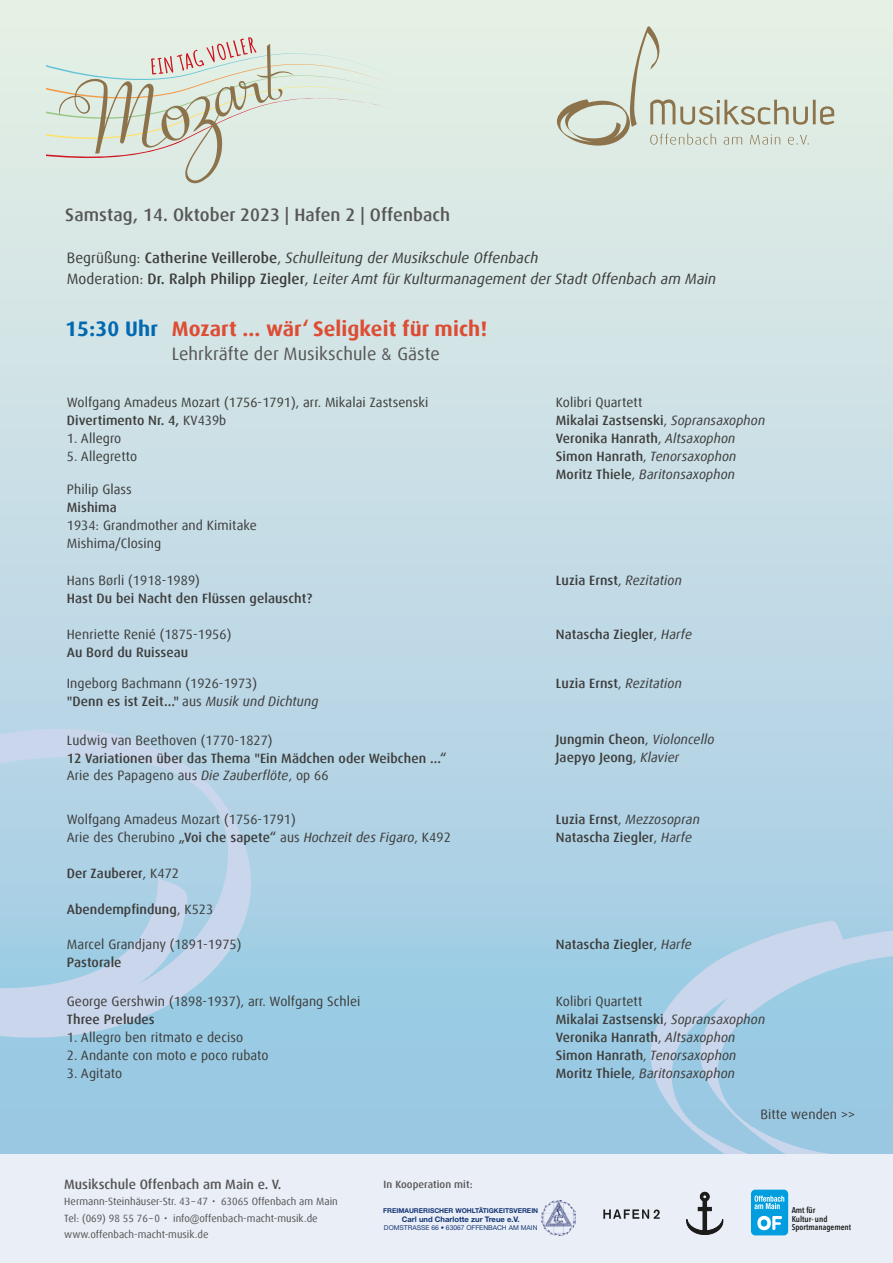
<style>
.page{position:relative;width:893px;height:1263px;background:#fff}
.page>*{position:absolute;margin:0;border:0;box-sizing:border-box;transform-origin:0 0}
.t1{font:700 21px "Dax Offc";letter-spacing:.005em;color:#dd4d33}
.t2{font:500 18px "Dax Offc";letter-spacing:.005em;color:#575656}
.t3{font:18px "Dax Offc";letter-spacing:.005em;color:#575656}
.t4{font:italic 15px/21px "Dax Offc";letter-spacing:.005em;color:#3d3d3c}
.t5{font:500 13.5px/18px "Dax Offc";letter-spacing:.005em;color:#3d3d3c}
.t6{font:13.5px/18px "Dax Offc";letter-spacing:.005em;color:#3d3d3c}
.t7{font:500 13.5px "Dax Offc";color:#575656}
.t8{font:10.5px/16.5px "Dax Offc";color:#575656}
.t9{font:500 10.5px "Dax Offc";letter-spacing:.005em;color:#575656}
.t10{font:600 condensed 8.4px/8.9px "Avenir Next LT Pro";color:#1c1c1b}
.t11{font:700 7.65px "Helvetica Neue LT Pro";color:#153674}
.t12{font:700 6.75px "Helvetica Neue LT Pro";color:#153674}
.t13{font:6.75px "Helvetica Neue LT Pro";color:#153674}
.s1{font-style:normal}
.s2{font-weight:500;font-style:normal}
.s3{color:#0069b1}
.s4{font-family:"Corporate S"}
.s5{font-weight:500}
.s6{font-weight:400}
.s7{font-weight:400;font-style:italic}
.s8{font-style:italic}
</style>
<div class="page">
<div style="left:0;top:0;width:893px;height:1263px;background:linear-gradient(to bottom,#eaf1e5,#8fc2e4)"></div>
<svg style="left:0;top:719px;width:253px;height:332px;background:#b3d1e6"></svg>
<svg style="left:633px;top:920px;width:260px;height:234px;background:#a6cde5"></svg>
<svg style="left:47px;top:37px;width:350px;height:146px;background:#dae2d7"></svg>
<div style="left:0;top:1154px;width:893px;height:109px;background:#e9eef7"></div>
<img style="left:542px;top:1201px;width:33px;height:34px">
<div style="left:751px;top:1189px;width:37px;height:46px;background:#009edf;border-radius:4px"></div>
<svg style="left:757px;top:1216px;width:25px;height:14px"></svg>
<svg style="left:754px;top:1195px;width:30px;height:14px"></svg>
<svg style="left:686px;top:1192px;width:37px;height:43px"></svg>
<svg style="left:603px;top:1209px;width:57px;height:10px"></svg>
<svg style="left:557px;top:26px;width:277px;height:122px;background:#d9e3d6"></svg>
<h2 class="t2" style="left:65px;top:204px;width:386px">Samstag, 14. Oktober 2023 | Hafen 2 | Offenbach</h2>
<p class="t4" style="left:67px;top:248px;width:651px"><span class="s1">Begrüßung:</span> <span class="s2">Catherine Veillerobe</span><span class="s1">,</span> Schulleitung der Musikschule Offenbach<br><span class="s1">Moderation:</span> <span class="s2">Dr. Ralph Philipp Ziegler</span><span class="s1">,</span> Leiter Amt für Kulturmanagement der Stadt Offenbach am Main</p>
<h1 class="t1" style="left:65px;top:315px;width:424px"><span class="s3">15:30 Uhr</span> Mozart ... wär‘ Seligkeit für mich!</h1>
<h2 class="t3" style="left:172px;top:342px;width:270px">Lehrkräfte der Musikschule <span class="s4">&amp;</span> Gäste</h2>
<p class="t6" style="left:67px;top:394px;width:363px">Wolfgang Amadeus Mozart (1756-1791), arr. Mikalai Zastsenski<br><span class="s5">Divertimento Nr. 4,</span> KV439b</p>
<p class="t6" style="left:67px;top:430px;width:56px">1. Allegro</p>
<p class="t6" style="left:67px;top:448px;width:72px">5. Allegretto</p>
<p class="t6" style="left:67px;top:481px;width:66px">Philip Glass</p>
<p class="t5" style="left:67px;top:499px;width:51px">Mishima</p>
<p class="t6" style="left:67px;top:517px;width:192px">1934: Grandmother and Kimitake<br>Mishima/Closing</p>
<p class="t6" style="left:67px;top:571px;width:135px">Hans Børli (1918-1989)</p>
<p class="t5" style="left:67px;top:589px;width:247px">Hast Du bei Nacht den Flüssen gelauscht?</p>
<p class="t6" style="left:67px;top:625px;width:166px">Henriette Renié (1875-1956)</p>
<p class="t5" style="left:67px;top:643px;width:123px">Au Bord du Ruisseau</p>
<p class="t5" style="left:556px;top:394px;width:211px"><span class="s6">Kolibri Quartett<br></span>Mikalai Zastsenski<span class="s6">,</span> <span class="s7">Sopransaxophon<br></span>Veronika Hanrath<span class="s6">,</span> <span class="s7">Altsaxophon<br></span>Simon Hanrath<span class="s6">,</span> <span class="s7">Tenorsaxophon<br></span>Moritz Thiele<span class="s6">,</span> <span class="s7">Baritonsaxophon</span></p>
<p class="t5" style="left:556px;top:571px;width:128px">Luzia Ernst<span class="s6">,</span> <span class="s7">Rezitation</span></p>
<p class="t5" style="left:556px;top:625px;width:138px">Natascha Ziegler<span class="s6">,</span> <span class="s7">Harfe</span></p>
<p class="t6" style="left:67px;top:675px;width:253px">Ingeborg Bachmann (1926-1973)<br><span class="s5">"Denn es ist Zeit..."</span> aus <span class="s8">Musik und Dichtung</span></p>
<p class="t5" style="left:556px;top:675px;width:128px">Luzia Ernst<span class="s6">,</span> <span class="s7">Rezitation</span></p>
<p class="t6" style="left:67px;top:731px;width:207px">Ludwig van Beethoven (1770-1827)</p>
<p class="t5" style="left:67px;top:749px;width:381px">12 Variationen über das Thema "Ein Mädchen oder Weibchen ...“<br><span class="s6">Arie des Papageno aus</span> <span class="s7">Die Zauberflöte</span><span class="s6">, op 66</span></p>
<p class="t6" style="left:67px;top:810px;width:385px">Wolfgang Amadeus Mozart (1756-1791)<br>Arie des Cherubino <span class="s5">„Voi che sapete“</span> aus <span class="s8">Hochzeit des Figaro</span>, K492</p>
<p class="t5" style="left:67px;top:864px;width:114px">Der Zauberer<span class="s6">, K472</span></p>
<p class="t5" style="left:67px;top:900px;width:148px">Abendempfindung<span class="s6">, K523</span></p>
<p class="t6" style="left:67px;top:935px;width:176px">Marcel Grandjany (1891-1975)</p>
<p class="t5" style="left:67px;top:953px;width:56px">Pastorale</p>
<p class="t6" style="left:67px;top:992px;width:295px">George Gershwin (1898-1937), arr. Wolfgang Schlei</p>
<p class="t5" style="left:67px;top:1010px;width:89px">Three Preludes</p>
<p class="t6" style="left:67px;top:1028px;width:178px">1. Allegro ben ritmato e deciso</p>
<p class="t6" style="left:67px;top:1046px;width:203px">2. Andante con moto e poco rubato</p>
<p class="t6" style="left:67px;top:1064px;width:57px">3. Agitato</p>
<p class="t5" style="left:556px;top:731px;width:160px">Jungmin Cheon<span class="s6">,</span> <span class="s7">Violoncello<br></span>Jaepyo Jeong<span class="s6">,</span> <span class="s7">Klavier</span></p>
<p class="t5" style="left:556px;top:810px;width:146px">Luzia Ernst<span class="s6">,</span> <span class="s7">Mezzosopran<br></span>Natascha Ziegler<span class="s6">,</span> <span class="s7">Harfe</span></p>
<p class="t5" style="left:556px;top:935px;width:138px">Natascha Ziegler<span class="s6">,</span> <span class="s7">Harfe</span></p>
<p class="t5" style="left:556px;top:992px;width:211px"><span class="s6">Kolibri Quartett<br></span>Mikalai Zastsenski<span class="s6">,</span> <span class="s7">Sopransaxophon<br></span>Veronika Hanrath<span class="s6">,</span> <span class="s7">Altsaxophon<br></span>Simon Hanrath<span class="s6">,</span> <span class="s7">Tenorsaxophon<br></span>Moritz Thiele<span class="s6">,</span> <span class="s7">Baritonsaxophon</span></p>
<p class="t6" style="left:760px;top:1105px;width:96px">Bitte wenden &gt;&gt;</p>
<p class="t7" style="left:64px;top:1175px;width:219px">Musikschule Offenbach am Main e. V.</p>
<p class="t8" style="left:64px;top:1193px;width:275px">Hermann-Steinhäuser-Str. 43–47 • 63065 Offenbach am Main<br>Tel: (069) 98 55 76–0 • info@offenbach-macht-musik.de www.offenbach-macht-musik.de</p>
<p class="t9" style="left:384px;top:1178px;width:91px">In Kooperation mit:</p>
<p class="t12" style="left:383px;top:1206px;width:157px">FREIMAURERISCHER WOHLTÄTIGKEITSVEREIN</p>
<p class="t11" style="left:402px;top:1214px;width:119px">Carl und Charlotte zur Treue e.V.</p>
<p class="t13" style="left:384px;top:1223px;width:155px">DOMSTRASSE 66 • 63067 OFFENBACH AM MAIN</p>
<p class="t10" style="left:792px;top:1205px;width:61px">Amt für<br>Kultur- und<br>Sportmanagement</p>
</div>
